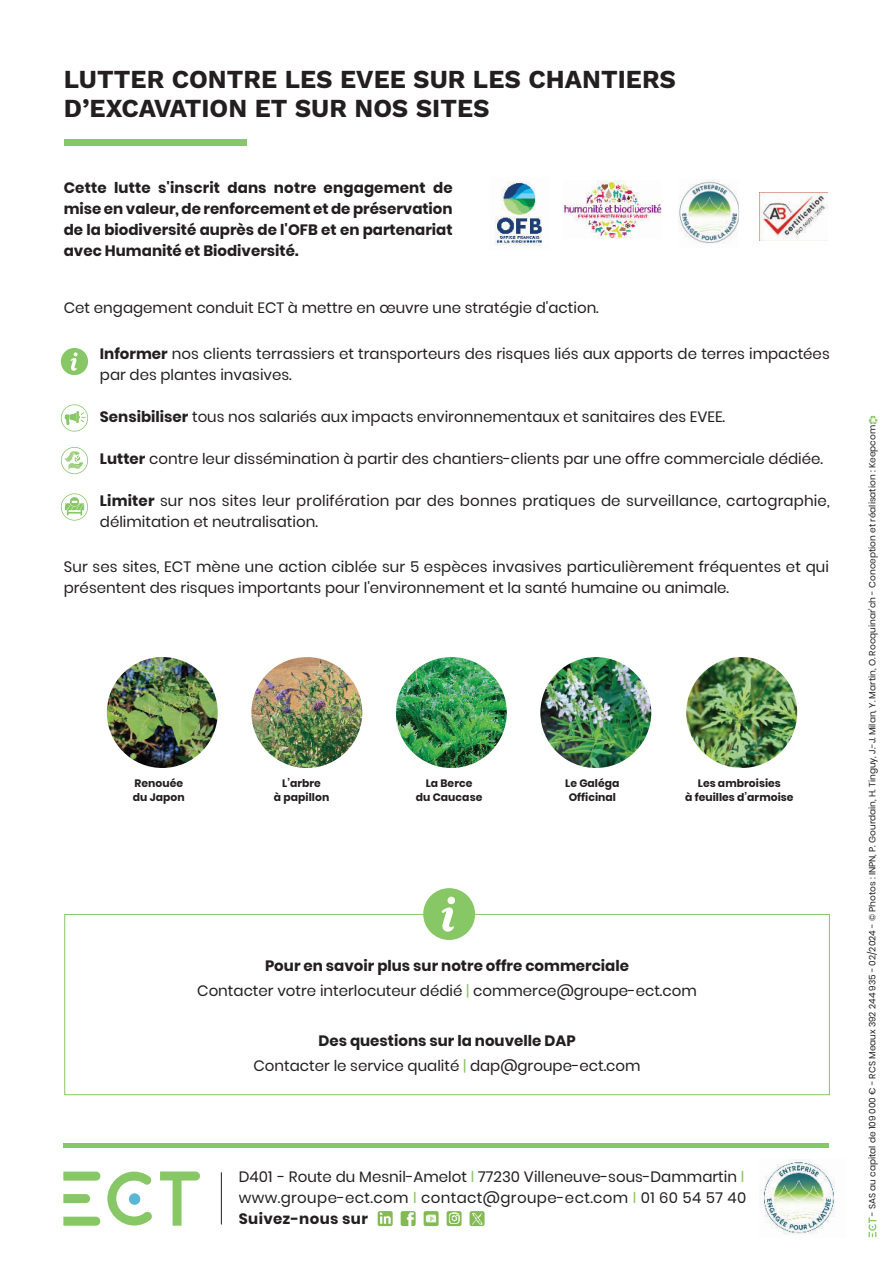
<style>
.page{position:relative;width:893px;height:1263px;background:#fff}
.page>*{position:absolute;margin:0;border:0;box-sizing:border-box;transform-origin:0 0}
.t1{font:700 25.5px/29.1px "Work Sans";color:#231f20}
.t2{font:15px/21px "Poppins";color:#231f20}
.t3{font:700 15px/21px "Poppins";color:#231f20;text-align:justify}
.t4{font:700 10.8px/13.5px "Poppins";letter-spacing:.005em;color:#231f20;text-align:center}
.t5{font:9px "Poppins";color:#231f20}
.s1{font-weight:700}
.s2{color:#87c765}
</style>
<div class="page">
<div style="left:64px;top:914px;width:766px;height:181px;border:1px solid #87c765"></div>
<img style="left:563px;top:180px;width:99px;height:58px">
<img style="left:678px;top:180px;width:61px;height:64px">
<img style="left:759px;top:192px;width:68px;height:49px">
<img style="left:495px;top:181px;width:47px;height:65px">
<img style="left:107px;top:657px;width:111px;height:111px;border-radius:50%">
<img style="left:251px;top:657px;width:111px;height:111px;border-radius:50%">
<img style="left:396px;top:657px;width:111px;height:111px;border-radius:50%">
<img style="left:540px;top:657px;width:111px;height:111px;border-radius:50%">
<img style="left:686px;top:657px;width:111px;height:111px;border-radius:50%">
<hr style="left:64px;top:1143px;width:765px;height:4px;background:#87c765">
<svg style="left:868px;top:1217px;width:8px;height:20px"></svg>
<svg style="left:64px;top:1171px;width:136px;height:55px"></svg>
<hr style="left:221px;top:1172px;width:1px;height:52px;background:#231f20">
<img style="left:378px;top:1211px;width:15px;height:15px;border-radius:2px">
<img style="left:401px;top:1211px;width:15px;height:15px;border-radius:2px">
<img style="left:424px;top:1211px;width:15px;height:15px;border-radius:2px">
<img style="left:447px;top:1211px;width:15px;height:15px;border-radius:2px">
<svg style="left:868px;top:416px;width:10px;height:8px"></svg>
<img style="left:760px;top:1159px;width:75px;height:76px">
<img style="left:64px;top:450px;width:20px;height:20px">
<div style="left:61px;top:447px;width:27px;height:27px;border:2px solid #87c765;border-radius:50%"></div>
<svg style="left:61px;top:348px;width:27px;height:27px"></svg>
<svg style="left:65px;top:497px;width:19px;height:18px"></svg>
<div style="left:61px;top:493px;width:27px;height:28px;border:2px solid #87c765;border-radius:50%"></div>
<div style="left:61px;top:404px;width:27px;height:28px;border:2px solid #87c765;border-radius:50%"></div>
<svg style="left:65px;top:411px;width:20px;height:14px"></svg>
<div style="left:64px;top:139px;width:183px;height:7px;background:#87c765"></div>
<svg style="left:423px;top:888px;width:52px;height:52px"></svg>
<img style="left:470px;top:1211px;width:15px;height:15px;border-radius:2px">
<h1 class="t1" style="left:64px;top:64px;width:614px">LUTTER CONTRE LES EVEE SUR LES CHANTIERS<br>D’EXCAVATION ET SUR NOS SITES</h1>
<p class="t3" style="left:64px;top:178px;width:390px">Cette lutte s'inscrit dans notre engagement de mise en valeur, de renforcement et de préservation de la biodiversité auprès de l'OFB et en partenariat avec Humanité et Biodiversité.</p>
<p class="t2" style="left:64px;top:297px;width:537px">Cet engagement conduit ECT à mettre en œuvre une stratégie d'action.</p>
<p class="t2" style="left:100px;top:344px;width:731px"><span class="s1">Informer</span> nos clients terrassiers et transporteurs des risques liés aux apports de terres impactées par des plantes invasives.</p>
<p class="t2" style="left:100px;top:407px;width:627px"><span class="s1">Sensibiliser</span> tous nos salariés aux impacts environnementaux et sanitaires des EVEE.</p>
<p class="t2" style="left:100px;top:449px;width:725px"><span class="s1">Lutter</span> contre leur dissémination à partir des chantiers-clients par une offre commerciale dédiée.</p>
<p class="t2" style="left:100px;top:491px;width:731px"><span class="s1">Limiter</span> sur nos sites leur prolifération par des bonnes pratiques de surveillance, cartographie, délimitation et neutralisation.</p>
<p class="t2" style="left:64px;top:557px;width:767px">Sur ses sites, ECT mène une action ciblée sur 5 espèces invasives particulièrement fréquentes et qui présentent des risques importants pour l'environnement et la santé humaine ou animale.</p>
<p class="t4" style="left:133px;top:777px;width:53px;text-align:left">Renouée du Japon</p>
<p class="t4" style="left:274px;top:777px;width:57px">L’arbre<br>à papillon</p>
<p class="t4" style="left:416px;top:777px;width:68px">La Berce<br>du Caucase</p>
<p class="t4" style="left:565px;top:777px;width:56px">Le Galéga<br>Officinal</p>
<p class="t4" style="left:685px;top:777px;width:110px">Les ambroisies<br>à feuilles d’armoise</p>
<p class="t2" style="left:197px;top:953px;width:501px;line-height:25.2px;text-align:center"><span class="s1">Pour en savoir plus sur notre offre commerciale<br></span>Contacter votre interlocuteur dédié <span class="s2">|</span> commerce@groupe-ect.com</p>
<p class="t2" style="left:253px;top:1028px;width:389px;line-height:25.2px;text-align:center"><span class="s1">Des questions sur la nouvelle DAP<br></span>Contacter le service qualité <span class="s2">|</span> dap@groupe-ect.com</p>
<p class="t2" style="left:239px;top:1167px;width:509px">D401 - Route du Mesnil-Amelot <span class="s2">l</span> 77230 Villeneuve-sous-Dammartin <span class="s2">l </span>www.groupe-ect.com <span class="s2">l</span> contact@groupe-ect.com <span class="s2">l</span> 01 60 54 57 40<br><span class="s1">Suivez-nous sur</span></p>
<p class="t5" style="left:867px;top:1234px;width:811px;rotate:-90deg">ECT - SAS au capital de 109 000 € - RCS Meaux 392 244 935 - 02/2024 - © Photos : INPN, P. Gourdain, H. Tinguy, J.-J. Milan, Y. Martin, O. Rocquinar'ch - Conception et réalisation : Keepcom</p>
</div>
